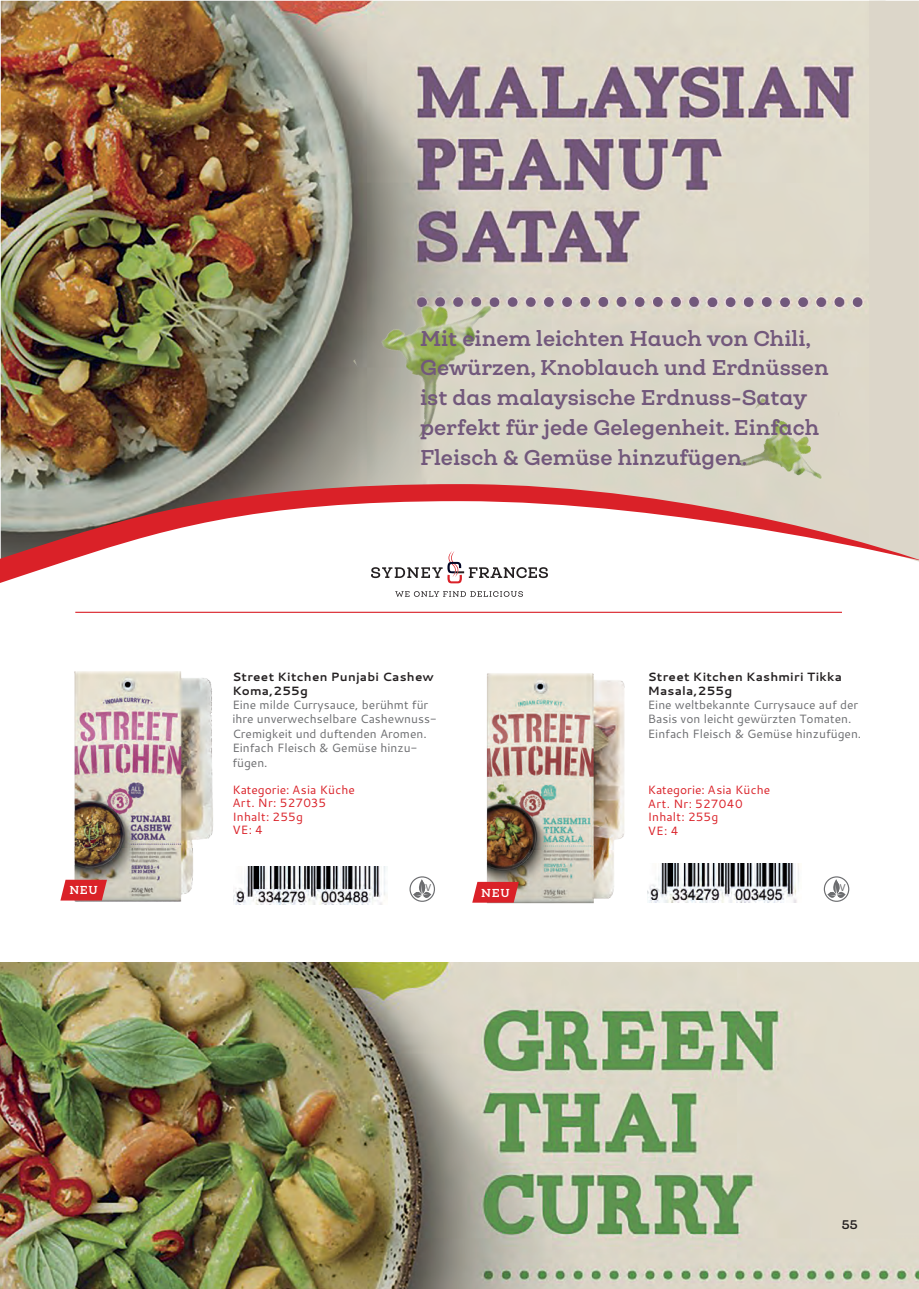
<style>
.page{position:relative;width:919px;height:1289px;background:#fff}
.page>*{position:absolute;margin:0;border:0;box-sizing:border-box;transform-origin:0 0}
.t1{font:700 20.55px/29.8px "Queulat Soft";color:#72587c}
.t2{font:12px/14.4px "Cantarell";color:#6c6d70}
.t3{font:12px/13.5px "Cantarell";letter-spacing:.015em;color:#da2128}
.t4{font:700 12px/13.5px "Cantarell";letter-spacing:.02em;color:#231f20}
.t5{font:700 12px "Queulat Soft";color:#231f20}
.t6{font:700 11.1px "Queulat Soft";letter-spacing:.055em;color:#fff}
.t7{font:10.2px "Myriad Pro";color:#6c6d70}
</style>
<div class="page">
<img style="left:0;top:962px;width:918px;height:326px">
<img style="left:1px;top:1px;width:868px;height:483px">
<div style="left:869px;top:1px;width:49px;height:560px;background:#dcd6c9"></div>
<img style="left:477px;top:673px;width:148px;height:231px">
<img style="left:69px;top:671px;width:144px;height:231px">
<img style="left:233px;top:866px;width:154px;height:38px">
<img style="left:647px;top:863px;width:153px;height:39px">
<hr style="left:75px;top:611px;width:766px;height:2px;background:#da2128">
<svg style="left:409px;top:876px;width:26px;height:25px"></svg>
<svg style="left:823px;top:876px;width:26px;height:25px"></svg>
<div style="left:526px;top:297px;width:9px;height:10px;background:#72587c;border-radius:50%"></div>
<div style="left:544px;top:297px;width:9px;height:9px;background:#72587c;border-radius:50%"></div>
<div style="left:562px;top:297px;width:9px;height:9px;background:#72587c;border-radius:50%"></div>
<div style="left:580px;top:297px;width:10px;height:9px;background:#72587c;border-radius:50%"></div>
<div style="left:598px;top:297px;width:10px;height:9px;background:#72587c;border-radius:50%"></div>
<div style="left:616px;top:297px;width:10px;height:9px;background:#72587c;border-radius:50%"></div>
<div style="left:635px;top:297px;width:9px;height:9px;background:#72587c;border-radius:50%"></div>
<div style="left:653px;top:297px;width:9px;height:9px;background:#72587c;border-radius:50%"></div>
<div style="left:671px;top:297px;width:9px;height:9px;background:#72587c;border-radius:50%"></div>
<div style="left:689px;top:297px;width:9px;height:9px;background:#72587c;border-radius:50%"></div>
<div style="left:707px;top:297px;width:10px;height:10px;background:#72587c;border-radius:50%"></div>
<div style="left:725px;top:297px;width:10px;height:10px;background:#72587c;border-radius:50%"></div>
<div style="left:743px;top:297px;width:10px;height:10px;background:#72587c;border-radius:50%"></div>
<div style="left:762px;top:297px;width:9px;height:9px;background:#72587c;border-radius:50%"></div>
<div style="left:780px;top:297px;width:9px;height:10px;background:#72587c;border-radius:50%"></div>
<div style="left:798px;top:297px;width:9px;height:10px;background:#72587c;border-radius:50%"></div>
<div style="left:816px;top:297px;width:9px;height:10px;background:#72587c;border-radius:50%"></div>
<div style="left:834px;top:297px;width:9px;height:9px;background:#72587c;border-radius:50%"></div>
<div style="left:852px;top:297px;width:10px;height:10px;background:#72587c;border-radius:50%"></div>
<svg style="left:0;top:484px;width:918px;height:113px"></svg>
<img style="left:353px;top:270px;width:179px;height:173px">
<img style="left:725px;top:397px;width:116px;height:109px">
<svg style="left:60px;top:879px;width:47px;height:21px"></svg>
<svg style="left:472px;top:881px;width:47px;height:21px"></svg>
<h1 class="t1" style="left:420px;top:323px;width:410px">Mit einem leichten Hauch von Chili, Gewürzen, Knoblauch und Erdnüssen ist das malaysische Erdnuss-Satay perfekt für jede Gelegenheit. Einfach Fleisch &amp; Gemüse hinzufügen.</h1>
<p class="t4" style="left:232px;top:669px;width:203px">Street Kitchen Punjabi Cashew<br>Koma,255g</p>
<p class="t2" style="left:232px;top:697px;width:206px">Eine milde Currysauce, berühmt für ihre unverwechselbare Cashewnuss-<br>Cremigkeit und duftenden Aromen.<br>Einfach Fleisch &amp; Gemüse hinzu&shy;fügen.</p>
<p class="t3" style="left:232px;top:782px;width:124px">Kategorie: Asia Küche<br>Art. Nr: 527035<br>Inhalt: 255g<br>VE: 4</p>
<p class="t4" style="left:647px;top:669px;width:196px">Street Kitchen Kashmiri Tikka<br>Masala,255g</p>
<p class="t2" style="left:647px;top:697px;width:215px">Eine weltbekannte Currysauce auf der<br>Basis von leicht gewürzten Tomaten.<br>Einfach Fleisch &amp; Gemüse hinzufügen.</p>
<p class="t3" style="left:647px;top:783px;width:124px">Kategorie: Asia Küche<br>Art. Nr: 527040<br>Inhalt: 255g<br>VE: 4</p>
<p class="t7" style="left:425px;top:881px;width:7px">V</p>
<p class="t7" style="left:839px;top:881px;width:7px">V</p>
<p class="t6" style="left:69px;top:882px;width:30px">NEU</p>
<p class="t6" style="left:481px;top:885px;width:30px">NEU</p>
<p class="t5" style="left:841px;top:1216px;width:17px">55</p>
</div>
